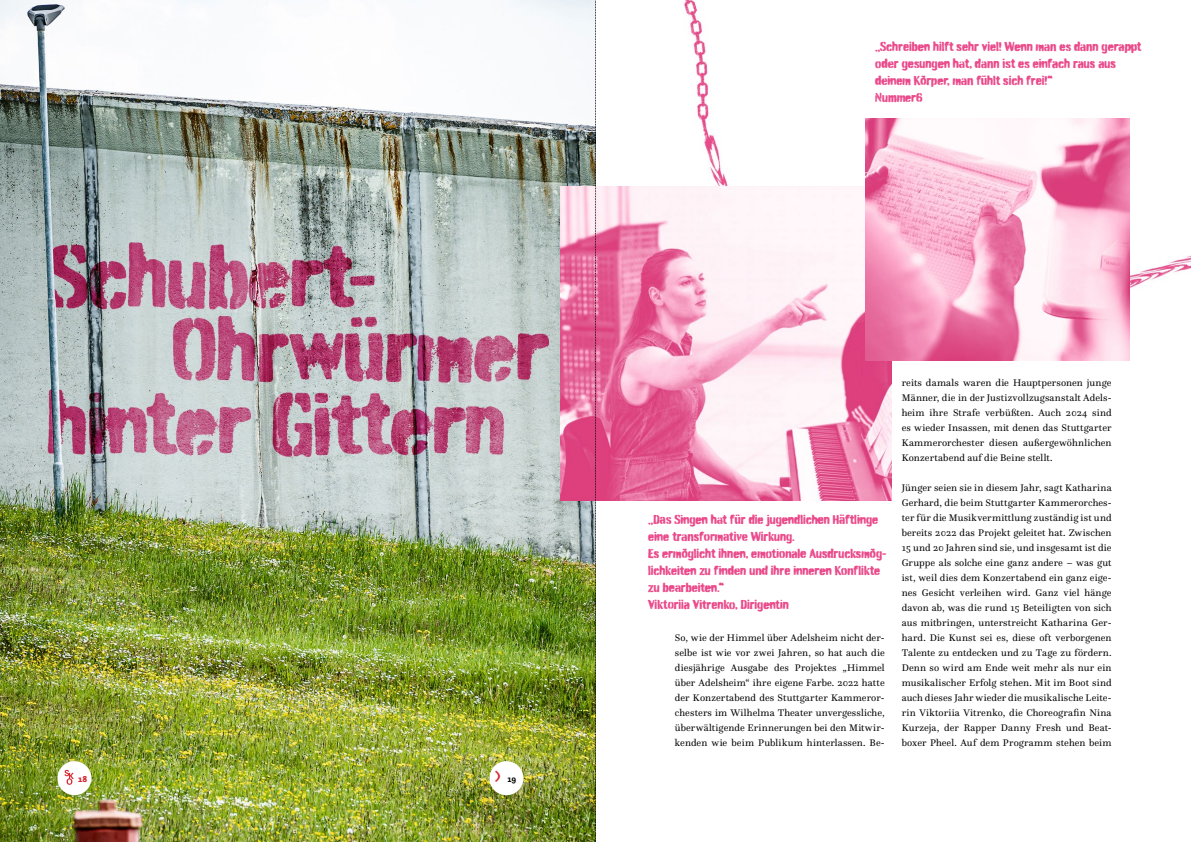
<style>
.page{position:relative;width:1191px;height:842px;background:#fff}
.page>*{position:absolute;margin:0;border:0;box-sizing:border-box;transform-origin:0 0}
.t1{font:300 25px "Questa Slab";color:#d7282f}
.Zitatstopper{font:13px/17px "Burnaby Stencil";color:#ea4a8b}
.Text{font:10px/15px "Questa";letter-spacing:.01em;color:#000;text-align:justify}
.t2{font:900 9px "Questa Slab";color:#d7282f}
.t3{font:700 9px "Questa Slab";color:#000}
</style>
<div class="page">
<img style="left:684px;top:0;width:507px;height:288px">
<img style="left:0;top:0;width:595px;height:842px">
<img style="left:560px;top:186px;width:331px;height:315px">
<img style="left:865px;top:119px;width:265px;height:241px">
<div style="left:57px;top:761px;width:34px;height:34px;background:#fff;border-radius:50%"></div>
<div style="left:489px;top:761px;width:34px;height:34px;background:#fff;border-radius:50%"></div>
<svg style="left:64px;top:770px;width:10px;height:15px"></svg>
<svg style="left:595px;top:0;width:1px;height:842px"></svg>
<p class="t2" style="left:78px;top:773px;width:11px">18</p>
<h1 class="t1" style="left:494px;top:758px;width:9px">›</h1>
<p class="t3" style="left:507px;top:773px;width:10px">19</p>
<p class="Zitatstopper" style="left:875px;top:39px;width:267px">„Schreiben hilft sehr viel! Wenn man es dann gerappt oder gesungen hat, dann ist es einfach raus aus deinem Körper, man fühlt sich frei!“</p>
<p class="Zitatstopper" style="left:875px;top:90px;width:49px">Nummer6</p>
<p class="Zitatstopper" style="left:648px;top:511px;width:231px">„Das Singen hat für die jugendlichen Häftlinge eine transformative Wirkung.</p>
<p class="Zitatstopper" style="left:648px;top:545px;width:239px">Es ermöglicht ihnen, emotionale Ausdrucksmög&shy;lichkeiten zu finden und ihre inneren Konflikte zu bearbeiten.“</p>
<p class="Zitatstopper" style="left:648px;top:596px;width:142px">Viktoriia Vitrenko, Dirigentin</p>
<p class="Text" style="left:675px;top:630px;width:211px">So, wie der Himmel über Adelsheim nicht der&shy;selbe ist wie vor zwei Jahren, so hat auch die diesjährige Ausgabe des Projektes „Himmel über Adelsheim“ ihre eigene Farbe. 2022 hatte der Konzertabend des Stuttgarter Kammeror&shy;chesters im Wilhelma Theater unvergessliche, überwältigende Erinnerungen bei den Mitwir&shy;kenden wie beim Publikum hinterlassen. Be-</p>
<p class="Text" style="left:901px;top:375px;width:211px">reits damals waren die Hauptpersonen junge Männer, die in der Justizvollzugsanstalt Adels&shy;heim ihre Strafe verbüßten. Auch 2024 sind es wieder Insassen, mit denen das Stuttgarter Kammerorchester diesen außergewöhnlichen Konzertabend auf die Beine stellt.</p>
<p class="Text" style="left:901px;top:480px;width:211px">Jünger seien sie in diesem Jahr, sagt Katharina Gerhard, die beim Stuttgarter Kammerorches&shy;ter für die Musikvermittlung zuständig ist und bereits 2022 das Projekt geleitet hat. Zwischen 15 und 20 Jahren sind sie, und insgesamt ist die Gruppe als solche eine ganz andere – was gut ist, weil dies dem Konzertabend ein ganz eige&shy;nes Gesicht verleihen wird. Ganz viel hänge davon ab, was die rund 15 Beteiligten von sich aus mitbringen, unterstreicht Katharina Ger&shy;hard. Die Kunst sei es, diese oft verborgenen Talente zu entdecken und zu Tage zu fördern.<br>Denn so wird am Ende weit mehr als nur ein musikalischer Erfolg stehen. Mit im Boot sind auch dieses Jahr wieder die musikalische Leite&shy;rin Viktoriia Vitrenko, die Choreografin Nina Kurzeja, der Rapper Danny Fresh und Beat&shy;boxer Pheel. Auf dem Programm stehen beim</p>
</div>
